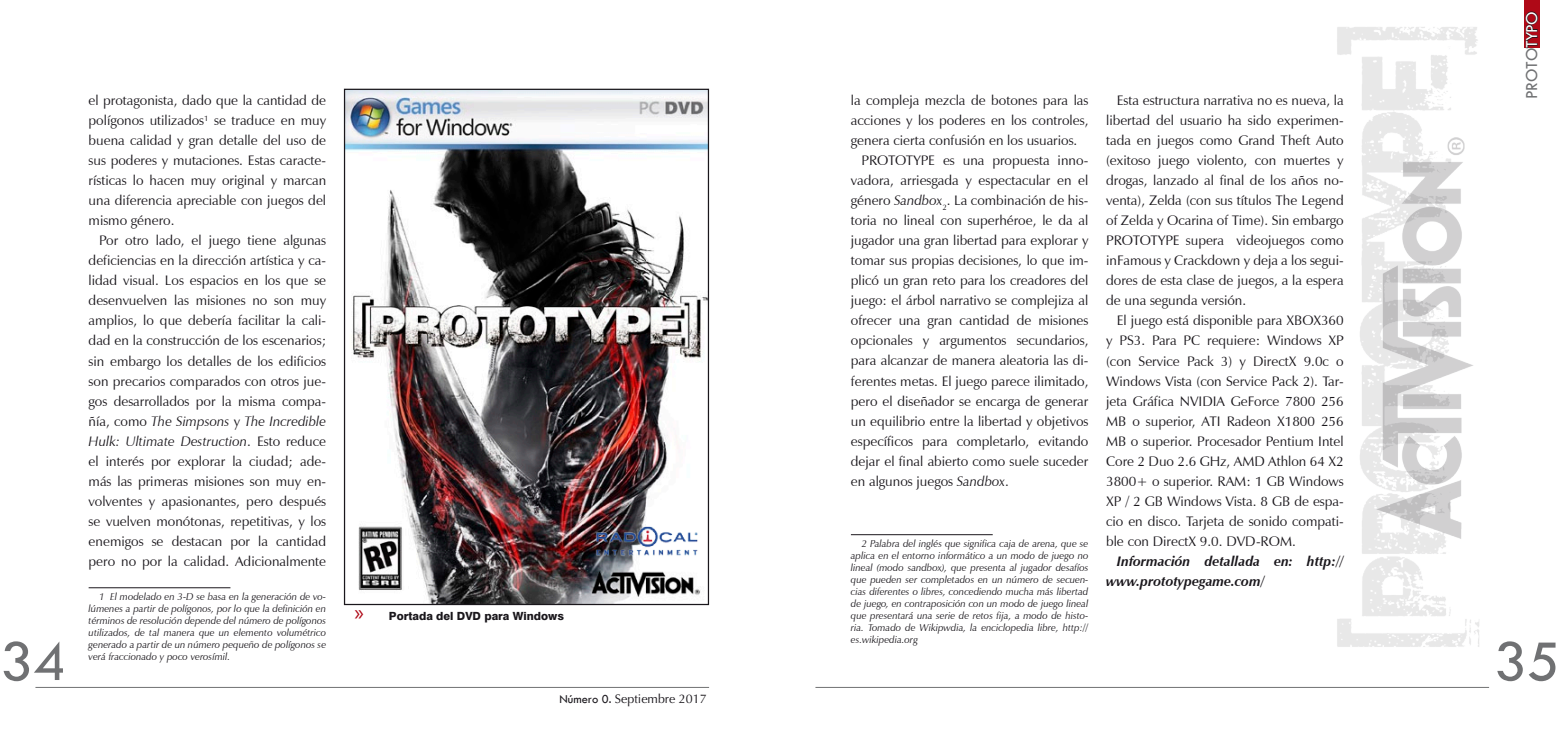
<style>
.page{position:relative;width:1560px;height:745px;background:#fff}
.page>*{position:absolute;margin:0;border:0;box-sizing:border-box;transform-origin:0 0}
.t1{font:60px "Tw Cen";color:#707173}
.t2{font:17.5px "Tw Cen";letter-spacing:-.02em;color:#707173}
.t3{font:13.75px/20px "Zapf Humanist 601 BT";color:#1a171c;text-align:justify}
.t4{font:italic 700 13.75px/20px "Zapf Humanist 601 BT";color:#1a171c}
.t5{font:12.5px "Optima";color:#1a171c}
.t6{font:800 11.25px "Swiss 721 BT";color:#1a171c}
.t7{font:italic 10px/12px "Zapf Humanist 601 BT";color:#1a171c;text-align:justify}
.s1{color:#fff}
.s2{font-style:italic}
.s3{font-family:"Myriad Pro";font-weight:400;font-size:22.5px;color:#af0917}
.s4{font-family:"Tw Cen"}
</style>
<div class="page">
<hr style="left:89px;top:587px;width:141px;height:1px;background:#1a171c">
<hr style="left:850px;top:534px;width:142px;height:1px;background:#1a171c">
<hr style="left:35px;top:686px;width:674px;height:1px;background:#707173">
<div style="left:1524px;top:0;width:15px;height:48px;background:#af0917"></div>
<hr style="left:815px;top:686px;width:673px;height:1px;background:#707173">
<svg style="left:1525px;top:11px;width:12px;height:37px"></svg>
<img style="left:1337px;top:27px;width:142px;height:620px">
<img style="left:346px;top:91px;width:361px;height:511px">
<img style="left:1360px;top:125px;width:119px;height:425px">
<img style="left:590px;top:524px;width:110px;height:34px">
<p class="t2" style="left:1521px;top:99px;width:90px;rotate:-90deg">PROTO<span class="s1">TYPO</span></p>
<p class="t3" style="left:89px;top:90px;width:239px">el protagonista, dado que la cantidad de polígonos utilizados<sup>1</sup> se traduce en muy buena calidad y gran detalle del uso de sus poderes y mutaciones. Estas caracte&shy;rísticas lo hacen muy original y marcan una diferencia apreciable con juegos del mismo género.</p>
<p class="t3" style="left:89px;top:230px;width:239px;text-indent:11px">Por otro lado, el juego tiene algunas deficiencias en la dirección artística y ca&shy;lidad visual. Los espacios en los que se desenvuelven las misiones no son muy amplios, lo que debería facilitar la cali&shy;dad en la construcción de los escenarios; sin embargo los detalles de los edificios son precarios comparados con otros jue&shy;gos desarrollados por la misma compa&shy;ñía, como <span class="s2">The Simpsons</span> y <span class="s2">The Incredible Hulk: Ultimate Destruction</span>. Esto reduce el interés por explorar la ciudad; ade&shy;más las primeras misiones son muy en&shy;volventes y apasionantes, pero después se vuelven monótonas, repetitivas, y los enemigos se destacan por la cantidad pero no por la calidad. Adicionalmente</p>
<p class="t7" style="left:89px;top:590px;width:239px;text-indent:11px">1 El modelado en 3-D se basa en la generación de vo&shy;lúmenes a partir de polígonos, por lo que la definición en términos de resolución depende del número de polígonos utilizados, de tal manera que un elemento volumétrico generado a partir de un número pequeño de polígonos se verá fraccionado y poco verosímil.</p>
<p class="t3" style="left:850px;top:90px;width:239px">la compleja mezcla de botones para las</p>
<p class="t3" style="left:850px;top:110px;width:239px">acciones y los poderes en los controles,</p>
<p class="t3" style="left:850px;top:130px;width:228px">genera cierta confusión en los usuarios.</p>
<p class="t3" style="left:861px;top:150px;width:228px">PROTOTYPE es una propuesta inno-</p>
<p class="t3" style="left:850px;top:170px;width:239px">vadora, arriesgada y espectacular en el</p>
<p class="t3" style="left:850px;top:190px;width:239px">género <span class="s2">Sandbox</span><sub>2</sub>. La combinación de his-</p>
<p class="t3" style="left:850px;top:210px;width:239px">toria no lineal con superhéroe, le da al</p>
<p class="t3" style="left:850px;top:230px;width:239px">jugador una gran libertad para explorar y</p>
<p class="t3" style="left:850px;top:250px;width:239px">tomar sus propias decisiones, lo que im-</p>
<p class="t3" style="left:850px;top:270px;width:239px">plicó un gran reto para los creadores del</p>
<p class="t3" style="left:850px;top:290px;width:239px">juego: el árbol narrativo se complejiza al</p>
<p class="t3" style="left:850px;top:310px;width:239px">ofrecer una gran cantidad de misiones</p>
<p class="t3" style="left:850px;top:330px;width:239px">opcionales y argumentos secundarios,</p>
<p class="t3" style="left:850px;top:350px;width:239px">para alcanzar de manera aleatoria las di-</p>
<p class="t3" style="left:850px;top:370px;width:239px">ferentes metas. El juego parece ilimitado,</p>
<p class="t3" style="left:850px;top:390px;width:239px">pero el diseñador se encarga de generar</p>
<p class="t3" style="left:850px;top:410px;width:239px">un equilibrio entre la libertad y objetivos</p>
<p class="t3" style="left:850px;top:430px;width:239px">específicos para completarlo, evitando</p>
<p class="t3" style="left:850px;top:450px;width:239px">dejar el final abierto como suele suceder</p>
<p class="t3" style="left:850px;top:470px;width:159px">en algunos juegos <span class="s2">Sandbox</span>.</p>
<p class="t3" style="left:1106px;top:90px;width:239px;text-indent:11px">Esta estructura narrativa no es nueva, la libertad del usuario ha sido experimen&shy;tada en juegos como Grand Theft Auto (exitoso juego violento, con muertes y drogas, lanzado al final de los años no&shy;venta), Zelda (con sus títulos The Legend of Zelda y Ocarina of Time). Sin embargo PROTOTYPE supera videojuegos como inFamous y Crackdown y deja a los segui&shy;dores de esta clase de juegos, a la espera de una segunda versión.</p>
<p class="t3" style="left:1106px;top:310px;width:239px;text-indent:11px">El juego está disponible para XBOX360 y PS3. Para PC requiere: Windows XP (con Service Pack 3) y DirectX 9.0c o Windows Vista (con Service Pack 2). Tar&shy;jeta Gráfica NVIDIA GeForce 7800 256<br>MB o superior, ATI Radeon X1800 256<br>MB o superior. Procesador Pentium Intel Core 2 Duo 2.6 GHz, AMD Athlon 64 X2<br>3800+ o superior. RAM: 1 GB Windows XP / 2 GB Windows Vista. 8 GB de espa&shy;cio en disco. Tarjeta de sonido compati&shy;ble con DirectX 9.0. DVD-ROM.</p>
<p class="t4" style="left:1106px;top:550px;width:239px;text-indent:11px">Información detallada en: http:// www.prototypegame.com/</p>
<p class="t7" style="left:850px;top:537px;width:239px;text-indent:11px">2 Palabra del inglés que significa caja de arena, que se aplica en el entorno informático a un modo de juego no lineal (modo sandbox), que presenta al jugador desafíos que pueden ser completados en un número de secuen&shy;cias diferentes o libres, concediendo mucha más libertad de juego, en contraposición con un modo de juego lineal que presentará una serie de retos fija, a modo de histo&shy;ria. Tomado de Wikipwdia, la enciclopedia libre, http:// es.wikipedia.org</p>
<p class="t6" style="left:354px;top:608px;width:211px"><span class="s3">»</span> Portada del DVD para Windows</p>
<h1 class="t1" style="left:0;top:628px;width:68px">34</h1>
<h1 class="t1" style="left:1493px;top:628px;width:68px">35</h1>
<p class="t5" style="left:559px;top:690px;width:149px"><span class="s4">Número 0.</span> Septiembre 2017</p>
</div>
